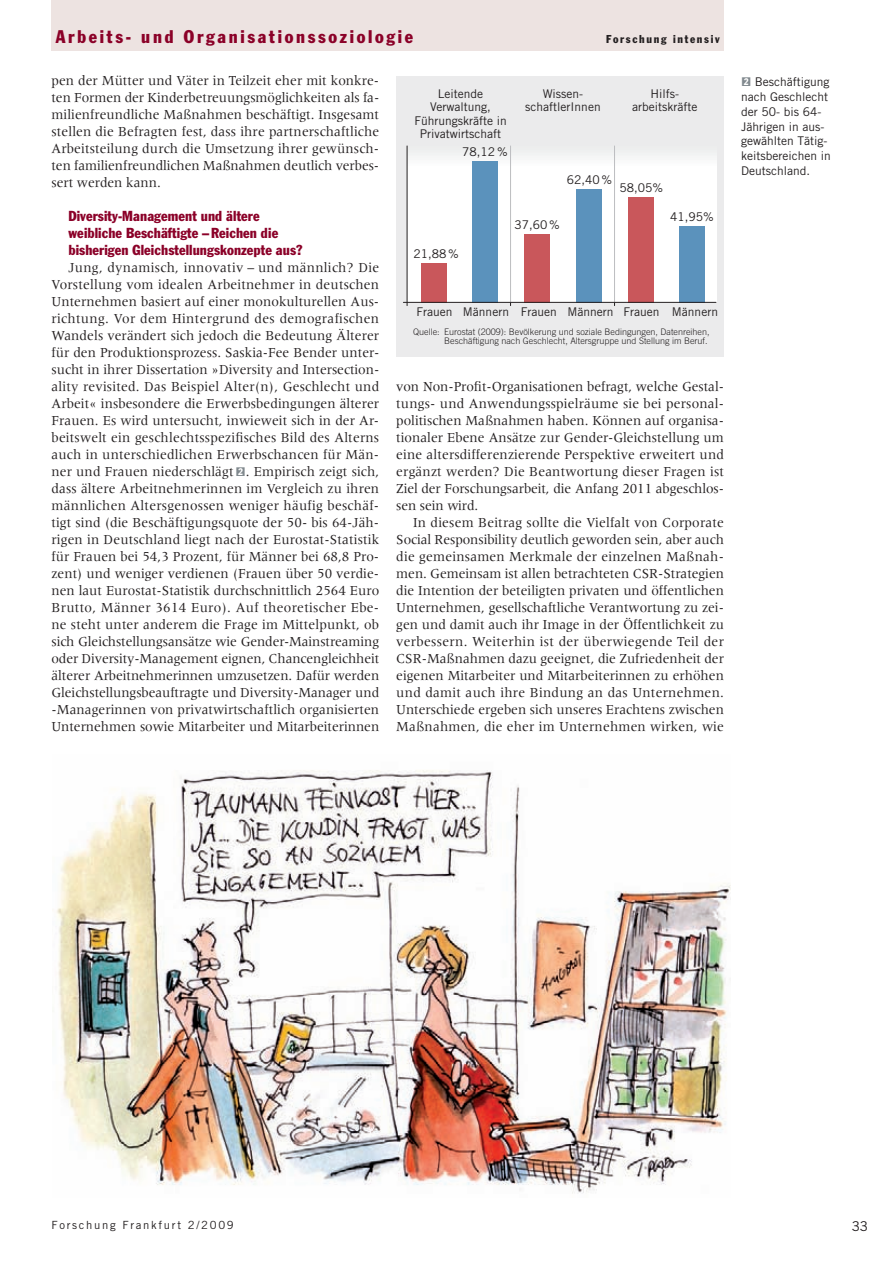
<style>
.page{position:relative;width:894px;height:1264px;background:#fff}
.page>*{position:absolute;margin:0;border:0;box-sizing:border-box;transform-origin:0 0}
.t1{font:condensed 18px "Franklin Gothic";letter-spacing:.15em;color:#8b0128}
.t2{font:14.25px/17px "Meridien";letter-spacing:-.005em;color:#231f20;text-align:justify;scale:.95 1}
.t3{font:condensed 14.25px/17px "Franklin Gothic";letter-spacing:.005em;color:#8b0128}
.t4{font:13.5px "Trade Gothic";color:#231f20}
.t5{font:12px/14.9px "Trade Gothic";color:#231f20;text-align:center}
.t6{font:11.25px "Trade Gothic";letter-spacing:.15em;color:#231f20}
.t7{font:condensed 11.25px "Franklin Gothic";letter-spacing:.15em;color:#231f20}
.t8{font:300 9px/9px "Trade Gothic";color:#231f20;text-align:right}
.s1{font-family:"Gothic Ziff";font-weight:500;font-size:12px;color:#81898e}
.s2{font-family:"Gothic Ziff";font-weight:500;color:#81898e}
</style>
<div class="page">
<div style="left:51px;top:0;width:672px;height:51px;background:#ede3e1"></div>
<img style="left:56px;top:770px;width:674px;height:424px">
<div style="left:396px;top:77px;width:327px;height:280px;background:#ebebec"></div>
<div style="left:407px;top:146px;width:309px;height:156px;background:linear-gradient(to right,#fafbfb,#f9f9f9)"></div>
<div style="left:678px;top:226px;width:25px;height:76px;background:#5b92bc"></div>
<div style="left:628px;top:197px;width:25px;height:105px;background:#c9575b"></div>
<div style="left:576px;top:189px;width:25px;height:113px;background:#5b92bc"></div>
<div style="left:523px;top:234px;width:26px;height:68px;background:#c9575b"></div>
<div style="left:472px;top:161px;width:25px;height:141px;background:#5b92bc"></div>
<div style="left:421px;top:263px;width:25px;height:39px;background:#c9575b"></div>
<hr style="left:406px;top:146px;width:1px;height:159px;background:#231f20">
<hr style="left:510px;top:146px;width:1px;height:156px;background:#bcbdc0">
<hr style="left:614px;top:146px;width:1px;height:156px;background:#bcbdc0">
<hr style="left:403px;top:302px;width:312px;height:1px;background:#231f20">
<p class="t1" style="left:56px;top:30px;width:359px">Arbeits- und Organisationssoziologie</p>
<p class="t7" style="left:605px;top:35px;width:115px">Forschung intensiv</p>
<p class="t2" style="left:51px;top:73px;width:346px">pen der Mütter und Väter in Teilzeit eher mit konkre&shy;ten Formen der Kinderbetreuungsmöglichkeiten als fa&shy;milienfreundliche Maßnahmen beschäftigt. Insgesamt stellen die Befragten fest, dass ihre partnerschaftliche Arbeitsteilung durch die Umsetzung ihrer gewünsch&shy;ten familienfreundlichen Maßnahmen deutlich verbes&shy;sert werden kann.</p>
<p class="t3" style="left:68px;top:208px;width:235px">Diversity-Management und ältere weibliche Beschäftigte – Reichen die bisherigen Gleichstellungs konzepte aus?</p>
<p class="t2" style="left:51px;top:260px;width:346px;text-indent:17px">Jung, dynamisch, innovativ – und männlich? Die Vorstellung vom idealen Arbeitnehmer in deutschen Unternehmen basiert auf einer monokulturellen Aus&shy;richtung. Vor dem Hintergrund des demografischen Wandels verändert sich jedoch die Bedeutung Älterer für den Produktionsprozess. Saskia-Fee Bender unter&shy;sucht in ihrer Dissertation »Diversity and Intersection&shy;ality revisited. Das Beispiel Alter(n), Geschlecht und Arbeit« insbesondere die Erwerbsbedingungen älterer Frauen. Es wird untersucht, inwieweit sich in der Ar&shy;beitswelt ein geschlechtsspezifisches Bild des Alterns auch in unterschiedlichen Erwerbschancen für Män&shy;ner und Frauen niederschlägt <span class="s1">2</span>. Empirisch zeigt sich, dass ältere Arbeitnehmerinnen im Vergleich zu ihren männlichen Altersgenossen weniger häufig beschäf&shy;tigt sind (die Beschäftigungsquote der 50- bis 64-Jäh&shy;rigen in Deutschland liegt nach der Eurostat-Statistik für Frauen bei 54,3 Prozent, für Männer bei 68,8 Pro&shy;zent) und weniger verdienen (Frauen über 50 verdie&shy;nen laut Eurostat-Statistik durchschnittlich 2564 Euro Brutto, Männer 3614 Euro). Auf theoretischer Ebe&shy;ne steht unter anderem die Frage im Mittelpunkt, ob sich Gleichstellungsansätze wie Gender-Mainstreaming oder Di ver sity-Management eignen, Chancengleichheit älterer Arbeitnehmerinnen umzusetzen. Dafür werden Gleichstellungsbeauftragte und Diversity-Manager und -Managerinnen von privatwirtschaftlich organisierten Unternehmen sowie Mitarbeiter und Mitarbeiterinnen</p>
<p class="t5" style="left:414px;top:88px;width:94px;line-height:13.5px">Leitende<br>Verwaltung,<br>Führungskräfte in<br>Privatwirtschaft</p>
<p class="t5" style="left:525px;top:88px;width:77px;line-height:13.5px">Wissen&shy;schaftlerInnen</p>
<p class="t5" style="left:632px;top:88px;width:67px;line-height:13.5px">Hilfs&shy;arbeitskräfte</p>
<p class="t5" style="left:740px;top:75px;width:91px;text-align:left"><span class="s2">2</span> Beschäftigung nach Geschlecht der 50- bis 64-<br>Jährigen in aus&shy;gewählten Tätig&shy;keitsbereichen in<br>Deutschland.</p>
<p class="t5" style="left:462px;top:146px;width:47px">78,12%</p>
<p class="t5" style="left:566px;top:174px;width:47px">62,40%</p>
<p class="t5" style="left:619px;top:182px;width:45px">58,05%</p>
<p class="t5" style="left:413px;top:247px;width:47px">21,88%</p>
<p class="t5" style="left:514px;top:219px;width:47px">37,60%</p>
<p class="t5" style="left:669px;top:211px;width:45px">41,95%</p>
<p class="t5" style="left:416px;top:305px;width:303px">Frauen Männern Frauen Männern Frauen Männern</p>
<p class="t8" style="left:413px;top:328px;width:298px">Quelle: Eurostat (2009): Bevölkerung und soziale Bedingungen, Datenreihen,<br>Beschäftigung nach Geschlecht, Altersgruppe und Stellung im Beruf.</p>
<p class="t2" style="left:396px;top:379px;width:346px">von Non-Profit-Organisationen befragt, welche Gestal&shy;tungs- und Anwendungsspielräume sie bei personal&shy;politischen Maßnahmen haben. Können auf organisa&shy;tionaler Ebene Ansätze zur Gender-Gleichstellung um eine altersdifferenzierende Perspektive erweitert und ergänzt werden? Die Beantwortung dieser Fragen ist Ziel der Forschungsarbeit, die Anfang 2011 abgeschlos&shy;sen sein wird.</p>
<p class="t2" style="left:396px;top:515px;width:346px;text-indent:17px">In diesem Beitrag sollte die Vielfalt von Corporate Social Responsibility deutlich geworden sein, aber auch die gemeinsamen Merkmale der einzelnen Maßnah&shy;men. Gemeinsam ist allen betrachteten CSR-Strategien die Intention der beteiligten privaten und öffentlichen Unternehmen, gesellschaftliche Verantwortung zu zei&shy;gen und damit auch ihr Image in der Öffentlichkeit zu verbessern. Weiterhin ist der überwiegende Teil der CSR-Maßnahmen dazu geeignet, die Zufriedenheit der eigenen Mitarbeiter und Mitarbeiterinnen zu erhöhen und damit auch ihre Bindung an das Unternehmen.<br>Unterschiede ergeben sich unseres Erachtens zwischen Maßnahmen, die eher im Unternehmen wirken, wie</p>
<p class="t6" style="left:51px;top:1220px;width:184px">Forschung Frankfurt 2/2009</p>
<p class="t4" style="left:851px;top:1221px;width:18px">33</p>
</div>
